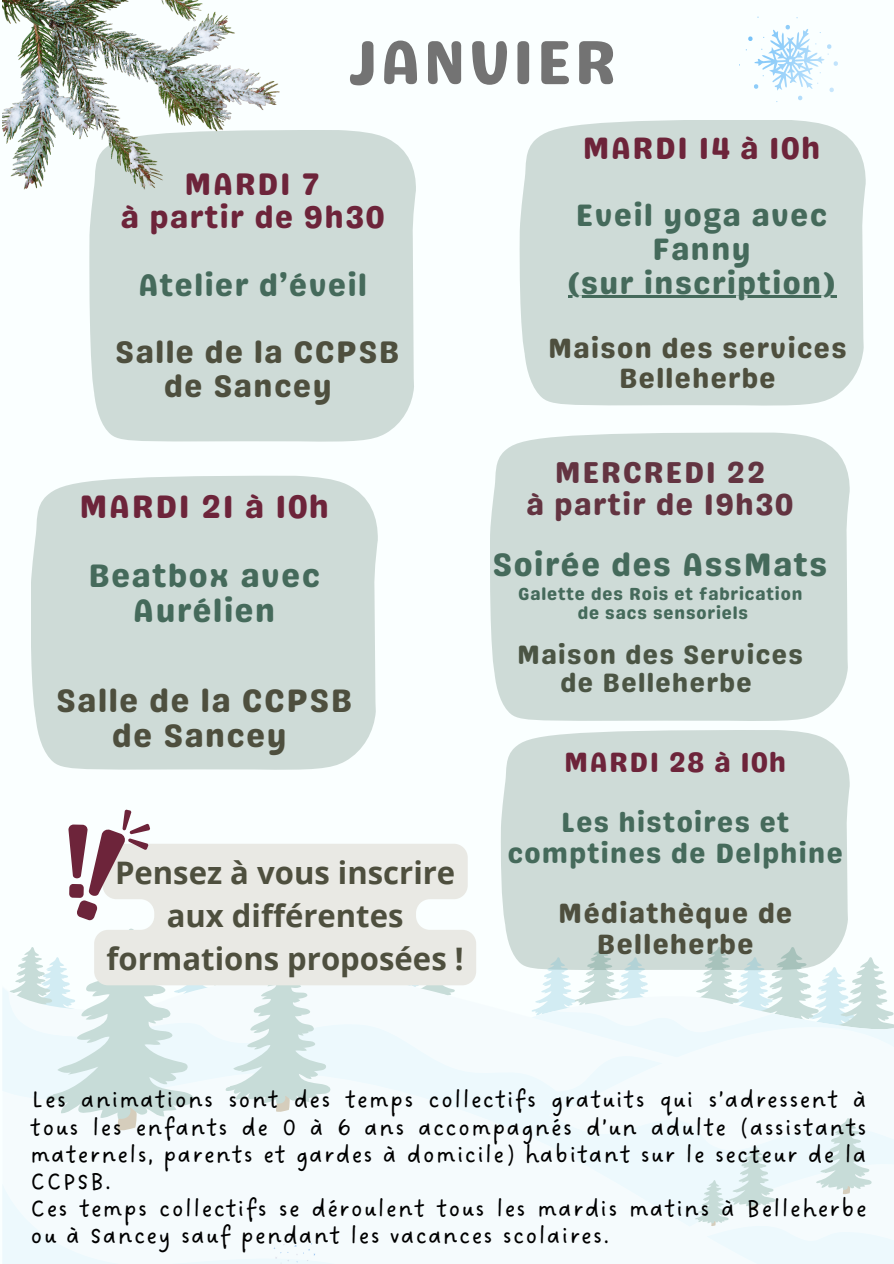
<style>
.page{position:relative;width:894px;height:1264px;background:#fff}
.page>*{position:absolute;margin:0;border:0;box-sizing:border-box;transform-origin:0 0}
.t1{font:61.95px "Genty Sans";letter-spacing:.045em;color:#737373}
.t2{font:32.4px/34.8px "Genty Sans";letter-spacing:.05em;color:#456a5b;text-align:center}
.t3{font:32.4px/34.8px "Genty Sans";letter-spacing:.05em;color:#4e4f3e;text-align:center}
.t4{font:32.4px "Genty Sans";letter-spacing:.05em;color:#6d243a}
.t5{font:31.2px/33.8px "Genty Sans";letter-spacing:.05em;color:#4e4f3e;text-align:center}
.t6{font:31.2px/33.8px "Genty Sans";letter-spacing:.05em;color:#6d243a;text-align:center}
.t7{font:31.2px "Genty Sans";letter-spacing:.05em;color:#456a5b}
.t8{font:700 31.05px/43px "Open Sans";color:#4e4f3e;text-align:center}
.t9{font:30.9px/33.8px "Genty Sans";letter-spacing:.05em;color:#456a5b;text-align:center}
.t10{font:30.9px "Genty Sans";letter-spacing:.05em;color:#6d243a}
.t11{font:30.15px/32.7px "Genty Sans";letter-spacing:.05em;color:#6d243a;text-align:center}
.t12{font:27.9px/30.3px "Genty Sans";letter-spacing:.05em;color:#4e4f3e;text-align:center}
.t13{font:27.9px/30.3px "Genty Sans";letter-spacing:.05em;color:#456a5b;text-align:center}
.t14{font:27.9px "Genty Sans";letter-spacing:.05em;color:#6d243a}
.t15{font:26.55px/28.2px "Genty Sans";letter-spacing:.05em;color:#4e4f3e;text-align:center}
.t16{font:25.35px/27px "DO Sans Regular";letter-spacing:.05em;color:#000}
.t17{font:17.4px "Genty Sans";letter-spacing:.05em;color:#456a5b}
</style>
<div class="page">
<div style="left:0;top:0;width:893px;height:1263px;background:#faffff"></div>
<div style="left:89px;top:130px;width:327px;height:312px;background:#cedbd7"></div>
<div style="left:519px;top:120px;width:346px;height:285px;background:#cedbd7"></div>
<div style="left:501px;top:730px;width:348px;height:196px;background:#cedbd7"></div>
<div style="left:31px;top:475px;width:346px;height:294px;background:#cedbd7"></div>
<svg style="left:3px;top:987px;width:890px;height:276px"></svg>
<svg style="left:117px;top:1223px;width:733px;height:3px"></svg>
<svg style="left:43px;top:926px;width:828px;height:297px"></svg>
<img style="left:2px;top:0;width:277px;height:189px">
<svg style="left:739px;top:17px;width:99px;height:85px"></svg>
<div style="left:490px;top:432px;width:359px;height:289px;background:#cedbd7"></div>
<div style="left:94px;top:844px;width:382px;height:141px;background:#e9e9e4"></div>
<svg style="left:68px;top:809px;width:82px;height:111px"></svg>
<hr style="left:568px;top:296px;width:268px;height:2px;background:#456a5b">
<h2 class="t1" style="left:348px;top:25px;width:269px">JANVIER</h2>
<h2 class="t6" style="left:121px;top:167px;width:265px">MARDI 7<br>à partir de 9h30</h2>
<h3 class="t7" style="left:138px;top:266px;width:230px">Atelier d’éveil</h3>
<h2 class="t5" style="left:115px;top:336px;width:285px">Salle de la CCPSB de Sancey</h2>
<h2 class="t4" style="left:79px;top:486px;width:251px">MARDI 21 à 10h</h2>
<h2 class="t2" style="left:88px;top:558px;width:233px">Beatbox avec<br>Aurélien</h2>
<h2 class="t3" style="left:56px;top:683px;width:297px">Salle de la CCPSB de Sancey</h2>
<h2 class="t8" style="left:106px;top:850px;width:358px">Pensez à vous inscrire aux différentes formations proposées !</h2>
<p class="t10" style="left:582px;top:129px;width:239px">MARDI 14 à 10h</p>
<p class="t9" style="left:575px;top:198px;width:252px">Eveil yoga avec<br>Fanny</p>
<p class="t9" style="left:568px;top:266px;width:268px">(sur inscription)</p>
<p class="t12" style="left:548px;top:333px;width:300px">Maison des services</p>
<h3 class="t12" style="left:619px;top:363px;width:158px">Belleherbe</h3>
<p class="t11" style="left:526px;top:456px;width:268px">MERCREDI 22<br>à partir de 19h30</p>
<p class="t2" style="left:492px;top:547px;width:336px">Soirée des AssMats</p>
<h1 class="t17" style="left:518px;top:583px;width:286px">Galette des Rois et fabrication</h1>
<h2 class="t17" style="left:577px;top:602px;width:172px">de sacs sensoriels</h2>
<h2 class="t15" style="left:517px;top:640px;width:287px">Maison des Services de Belleherbe</h2>
<h3 class="t14" style="left:564px;top:745px;width:223px">MARDI 28 à 10h</h3>
<h3 class="t13" style="left:507px;top:807px;width:336px">Les histoires et comptines de Delphine</h3>
<h3 class="t12" style="left:558px;top:898px;width:236px">Médiathèque de<br>Belleherbe</h3>
<p class="t16" style="left:31px;top:1087px;width:837px">Les animations sont des temps collectifs gratuits qui s’adressent à tous les enfants de 0 à 6 ans accompagnés d’un adulte (assistants maternels, parents et gardes à domicile) habitant sur le secteur de la CCPSB.<br>Ces temps collectifs se déroulent tous les mardis matins à Belleherbe ou à Sancey sauf pendant les vacances scolaires.</p>
</div>
